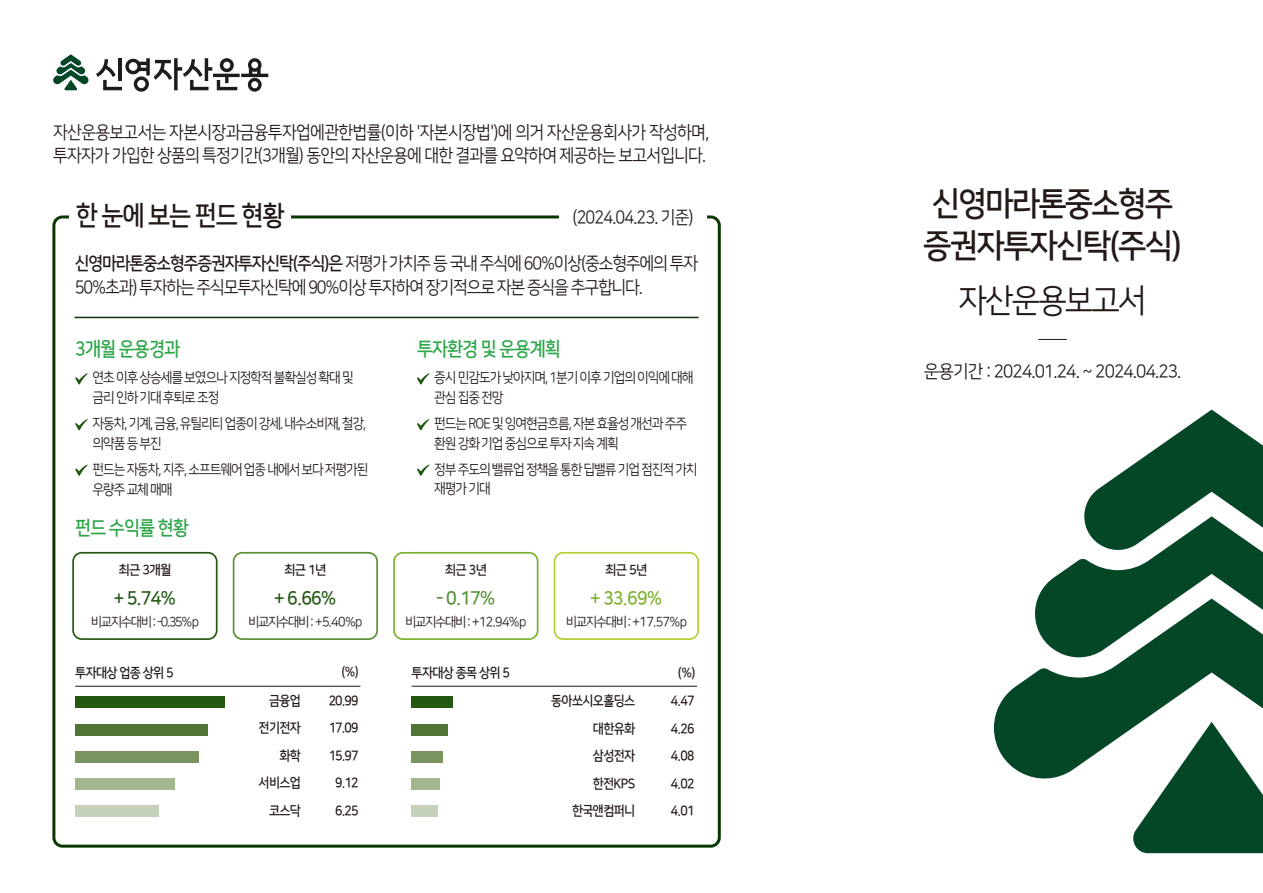
<style>
.page{position:relative;width:1263px;height:893px;background:#fff}
.page>*{position:absolute;margin:0;border:0;box-sizing:border-box;transform-origin:0 0}
.t1{font:33px "Nanum Square B";letter-spacing:-.06em;color:#231916;scale:.95 1}
.t2{font:33px "Nanum Square R";letter-spacing:-.06em;color:#231916;scale:.95 1}
.t3{font:27px "Nanum Square B";letter-spacing:-.05em;color:#231916;scale:.9 1}
.t4{font:19.5px "Nanum Square B";letter-spacing:-.05em;color:#2ca649;scale:.9 1}
.t5{font:18.45px "Nanum Square B";color:#235812;scale:.95 1}
.t6{font:18.45px "Nanum Square B";color:#7ab12b;scale:.95 1}
.t7{font:18.45px "Nanum Square B";color:#579135;scale:.95 1}
.t8{font:18px "Nanum Square R";letter-spacing:-.05em;color:#231916;scale:.9 1}
.t9{font:18px/24px "Nanum Square R";letter-spacing:-.07em;color:#231916;scale:.9 1}
.t10{font:18px "Nanum Square R";letter-spacing:-.05em;color:#231916;scale:.95 1}
.t11{font:14.25px/19.5px "Nanum Square R";letter-spacing:-.08em;color:#231916;scale:.9 1}
.t12{font:13.5px "Nanum Square B";letter-spacing:-.05em;color:#231916;scale:.9 1}
.t13{font:13.35px "Nanum Square B";color:#231916;scale:.9 1}
.t14{font:13.2px "Nanum Square R";letter-spacing:-.11em;color:#231916;scale:.95 1}
.t15{font:13.2px "Nanum Square B";letter-spacing:-.05em;color:#231916;scale:.95 1}
.t16{font:13.05px "Nanum Square B";color:#231916;scale:.9 1}
.s1{font-family:"Nanum Square B"}
</style>
<div class="page">
<div style="left:52px;top:215px;width:669px;height:633px;border:3px solid #083800;border-radius:9px"></div>
<div style="left:554px;top:552px;width:145px;height:88px;border:2px solid #b6cd30;border-radius:9px"></div>
<hr style="left:75px;top:317px;width:624px;height:1px;background:#083800">
<div style="left:72px;top:552px;width:146px;height:88px;border:2px solid #235812;border-radius:9px"></div>
<div style="left:233px;top:552px;width:145px;height:88px;border:2px solid #579135;border-radius:9px"></div>
<div style="left:393px;top:552px;width:145px;height:88px;border:2px solid #7ab12b;border-radius:9px"></div>
<div style="left:70px;top:195px;width:221px;height:41px;background:#fff"></div>
<div style="left:559px;top:205px;width:148px;height:24px;background:#fff"></div>
<hr style="left:75px;top:686px;width:285px;height:1px;background:#231916">
<div style="left:412px;top:696px;width:41px;height:12px;background:#235812"></div>
<div style="left:412px;top:724px;width:36px;height:12px;background:#4f7435"></div>
<div style="left:412px;top:751px;width:31px;height:11px;background:#79945f"></div>
<div style="left:412px;top:778px;width:28px;height:12px;background:#a4b690"></div>
<div style="left:412px;top:805px;width:26px;height:12px;background:#c6d1b9"></div>
<hr style="left:412px;top:686px;width:285px;height:1px;background:#231916">
<svg style="left:75px;top:373px;width:13px;height:12px"></svg>
<svg style="left:75px;top:419px;width:13px;height:11px"></svg>
<svg style="left:75px;top:464px;width:13px;height:12px"></svg>
<svg style="left:417px;top:373px;width:13px;height:12px"></svg>
<svg style="left:417px;top:419px;width:13px;height:11px"></svg>
<svg style="left:417px;top:464px;width:13px;height:12px"></svg>
<svg style="left:1038px;top:339px;width:29px;height:1px"></svg>
<svg style="left:53px;top:54px;width:35px;height:36px"></svg>
<svg style="left:96px;top:58px;width:172px;height:34px"></svg>
<svg style="left:1133px;top:793px;width:130px;height:60px;background:#185638"></svg>
<svg style="left:994px;top:670px;width:269px;height:123px;fill:#044727"></svg>
<svg style="left:1035px;top:410px;width:228px;height:260px"></svg>
<div style="left:75px;top:696px;width:150px;height:12px;background:#235812"></div>
<div style="left:75px;top:724px;width:132px;height:12px;background:#4f7435"></div>
<div style="left:75px;top:751px;width:124px;height:11px;background:#79945f"></div>
<svg style="left:75px;top:778px;width:99px;height:12px"></svg>
<div style="left:75px;top:805px;width:84px;height:12px;background:#c6d1b9"></div>
<p class="t8" style="left:53px;top:123px;width:731px">자산운용보고서는 자본시장과금융투자업에관한법률(이하 '자본시장법')에 의거 자산운용회사가 작성하며,</p>
<p class="t8" style="left:53px;top:146px;width:727px">투자자가 가입한 상품의 특정기간(3개월) 동안의 자산운용에 대한 결과를 요약하여 제공하는 보고서입니다.</p>
<p class="t3" style="left:76px;top:201px;width:233px">한 눈에 보는 펀드 현황</p>
<p class="t8" style="left:572px;top:208px;width:136px">(2024.04.23. 기준)</p>
<p class="t9" style="left:75px;top:252px;width:694px"><span class="s1">신영마라톤중소형주증권자투자신탁(주식)은</span> 저평가 가치주 등 국내 주식에 60%이상(중소형주에의 투자<br>50%초과) 투자하는 주식모투자신탁에 90%이상 투자하여 장기적으로 자본 증식을 추구합니다.</p>
<p class="t4" style="left:75px;top:338px;width:118px">3개월 운용경과</p>
<p class="t11" style="left:93px;top:368px;width:292px">연초 이후 상승세를 보였으나 지정학적 불확실성 확대 및 금리 인하 기대 후퇴로 조정</p>
<p class="t11" style="left:93px;top:414px;width:306px">자동차, 기계, 금융, 유틸리티 업종이 강세. 내수소비재, 철강, 의약품 등 부진</p>
<p class="t11" style="left:93px;top:459px;width:308px;line-height:20.2px">펀드는 자동차, 지주, 소프트웨어 업종 내에서 보다 저평가된 우량주 교체 매매</p>
<p class="t4" style="left:75px;top:518px;width:128px">펀드 수익률 현황</p>
<p class="t15" style="left:118px;top:563px;width:57px">최근 3개월</p>
<p class="t5" style="left:114px;top:589px;width:67px">+ 5.74%</p>
<p class="t14" style="left:91px;top:615px;width:115px">비교지수대비 : -0.35%p</p>
<p class="t15" style="left:284px;top:563px;width:46px">최근 1년</p>
<p class="t5" style="left:274px;top:589px;width:67px">+ 6.66%</p>
<p class="t14" style="left:248px;top:615px;width:122px">비교지수대비 : +5.40%p</p>
<p class="t12" style="left:75px;top:665px;width:111px">투자대상 업종 상위 5</p>
<p class="t16" style="left:342px;top:665px;width:21px">(%)</p>
<p class="t12" style="left:269px;top:694px;width:37px">금융업</p>
<p class="t12" style="left:329px;top:694px;width:35px">20.99</p>
<p class="t12" style="left:259px;top:721px;width:49px">전기전자</p>
<p class="t12" style="left:329px;top:721px;width:35px">17.09</p>
<p class="t12" style="left:280px;top:748px;width:25px">화학</p>
<p class="t12" style="left:329px;top:748px;width:35px">15.97</p>
<p class="t12" style="left:259px;top:776px;width:49px">서비스업</p>
<p class="t12" style="left:335px;top:776px;width:27px">9.12</p>
<p class="t12" style="left:269px;top:803px;width:37px">코스닥</p>
<p class="t12" style="left:335px;top:803px;width:27px">6.25</p>
<p class="t4" style="left:417px;top:338px;width:161px">투자환경 및 운용계획</p>
<p class="t11" style="left:434px;top:368px;width:290px">증시 민감도가 낮아지며, 1분기 이후 기업의 이익에 대해 관심 집중 전망</p>
<p class="t11" style="left:434px;top:414px;width:282px;line-height:20.2px">펀드는 ROE 및 잉여현금흐름, 자본 효율성 개선과 주주 환원 강화 기업 중심으로 투자 지속 계획</p>
<p class="t11" style="left:434px;top:460px;width:294px">정부 주도의 밸류업 정책을 통한 딥밸류 기업 점진적 가치 재평가 기대</p>
<p class="t15" style="left:445px;top:563px;width:46px">최근 3년</p>
<p class="t7" style="left:436px;top:589px;width:64px">- 0.17%</p>
<p class="t14" style="left:405px;top:615px;width:129px">비교지수대비 : +12.94%p</p>
<p class="t15" style="left:605px;top:563px;width:46px">최근 5년</p>
<p class="t6" style="left:590px;top:589px;width:77px">+ 33.69%</p>
<p class="t14" style="left:566px;top:615px;width:129px">비교지수대비 : +17.57%p</p>
<p class="t12" style="left:412px;top:665px;width:111px">투자대상 종목 상위 5</p>
<p class="t13" style="left:678px;top:665px;width:21px">(%)</p>
<p class="t12" style="left:551px;top:694px;width:95px">동아쏘시오홀딩스</p>
<p class="t12" style="left:671px;top:694px;width:28px">4.47</p>
<p class="t12" style="left:593px;top:721px;width:49px">대한유화</p>
<p class="t12" style="left:671px;top:721px;width:28px">4.26</p>
<p class="t12" style="left:593px;top:749px;width:49px">삼성전자</p>
<p class="t12" style="left:671px;top:749px;width:28px">4.08</p>
<p class="t12" style="left:593px;top:776px;width:49px">한전KPS</p>
<p class="t12" style="left:671px;top:776px;width:28px">4.02</p>
<p class="t12" style="left:572px;top:803px;width:72px">한국앤컴퍼니</p>
<p class="t12" style="left:671px;top:803px;width:28px">4.01</p>
<p class="t1" style="left:932px;top:186px;width:256px">신영마라톤중소형주</p>
<p class="t1" style="left:923px;top:228px;width:274px">증권자투자신탁(주식)</p>
<p class="t2" style="left:958px;top:283px;width:200px">자산운용보고서</p>
<p class="t10" style="left:924px;top:362px;width:273px">운용기간 : 2024.01.24. ~ 2024.04.23.</p>
</div>
